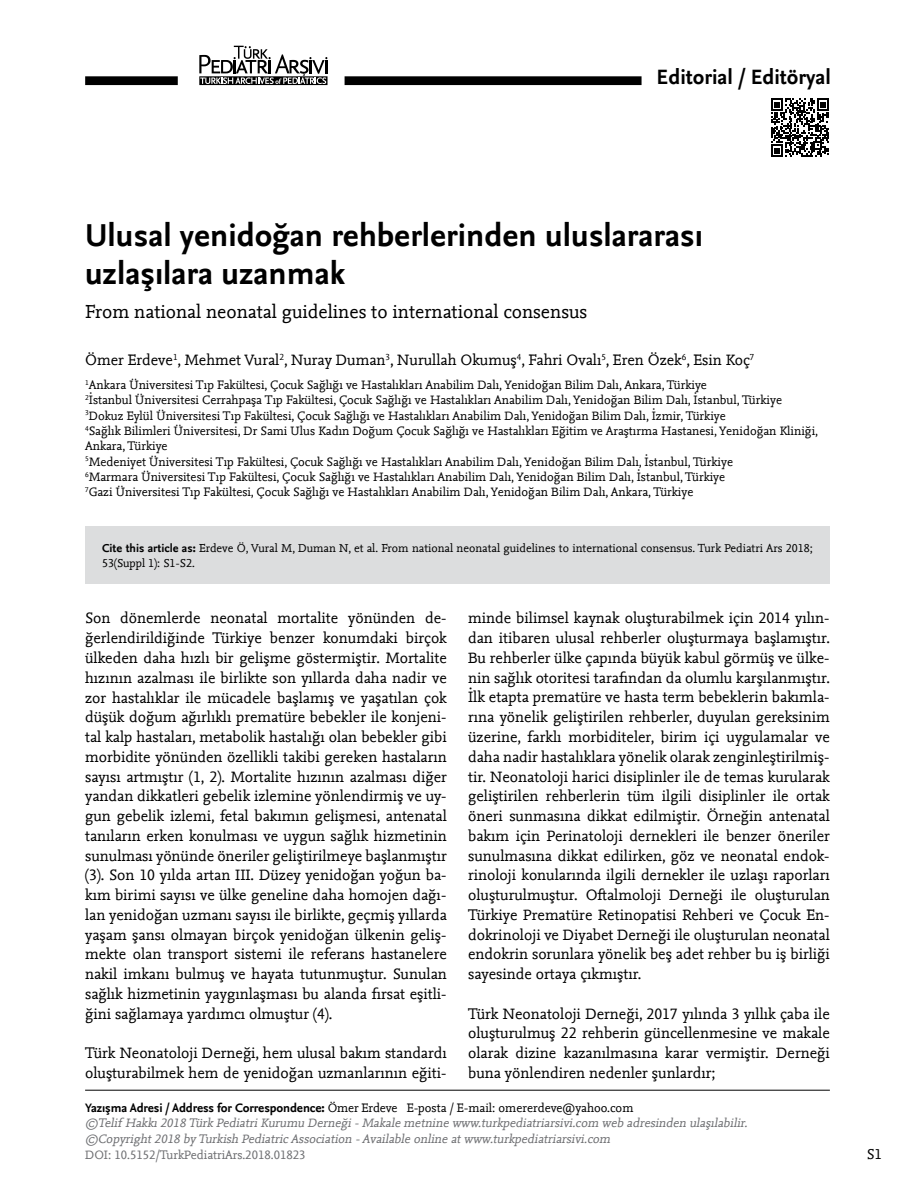
<style>
.page{position:relative;width:915px;height:1191px;background:#fff}
.page>*{position:absolute;margin:0;border:0;box-sizing:border-box;transform-origin:0 0}
.t1{font:700 33px/37.5px "Nexus Sans TF";color:#000}
.t2{font:700 21.75px "Nexus Sans TF";color:#000}
.t3{font:19.5px "Nexus Mix TF";color:#000}
.t4{font:15.75px/19.8px "Nexus Mix TF";color:#000;text-align:justify}
.t5{font:15px "Nexus Mix TF";color:#000}
.t6{font:12.75px/15.3px "Nexus Mix TF";color:#000}
.t7{font:italic 12.75px/15.6px "Nexus Mix TF";color:#6d6e71}
.t8{font:12.75px "Nexus Mix TF";color:#6d6e71}
.t9{font:12px/14.2px "Nexus Mix TF";color:#000}
.s1{font-family:"Nexus Sans TF";font-weight:700}
.s2{font-family:"Nexus Sans TF";font-weight:700;font-style:normal;color:#000}
.s3{font-style:normal;color:#000}
</style>
<div class="page">
<div style="left:85px;top:526px;width:744px;height:58px;background:#dcddde"></div>
<svg style="left:344px;top:76px;width:297px;height:9px;background:#090909"></svg>
<svg style="left:85px;top:76px;width:93px;height:9px"></svg>
<svg style="left:199px;top:46px;width:128px;height:39px"></svg>
<hr style="left:85px;top:1090px;width:744px;height:1px;background:#000">
<svg style="left:771px;top:98px;width:57px;height:59px"></svg>
<h2 class="t2" style="left:656px;top:64px;width:176px">Editorial / Editöryal</h2>
<h1 class="t1" style="left:85px;top:216px;width:619px">Ulusal yenidoğan rehberlerinden uluslararası uzlaşılara uzanmak</h1>
<p class="t3" style="left:85px;top:299px;width:503px">From national neonatal guidelines to international consensus</p>
<p class="t4" style="left:85px;top:350px;width:670px">Ömer Erdeve<sup>1</sup>, Mehmet Vural<sup>2</sup>, Nuray Duman<sup>3</sup>, Nurullah Okumuş<sup>4</sup>, Fahri Ovalı<sup>5</sup>, Eren Özek<sup>6</sup>, Esin Koç<sup>7</sup></p>
<p class="t6" style="left:85px;top:377px;width:734px"><sup>1</sup>Ankara Üniversitesi Tıp Fakültesi, Çocuk Sağlığı ve Hastalıkları Anabilim Dalı, Yenidoğan Bilim Dalı, Ankara, Türkiye<br><sup>2</sup>İstanbul Üniversitesi Cerrahpaşa Tıp Fakültesi, Çocuk Sağlığı ve Hastalıkları Anabilim Dalı, Yenidoğan Bilim Dalı, İstanbul, Türkiye <sup>3</sup>Dokuz Eylül Üniversitesi Tıp Fakültesi, Çocuk Sağlığı ve Hastalıkları Anabilim Dalı, Yenidoğan Bilim Dalı, İzmir, Türkiye<br><sup>4</sup>Sağlık Bilimleri Üniversitesi, Dr Sami Ulus Kadın Doğum Çocuk Sağlığı ve Hastalıkları Eğitim ve Araştırma Hastanesi, Yenidoğan Kliniği, Ankara, Türkiye<br><sup>5</sup>Medeniyet Üniversitesi Tıp Fakültesi, Çocuk Sağlığı ve Hastalıkları Anabilim Dalı, Yenidoğan Bilim Dalı, İstanbul, Türkiye<br><sup>6</sup>Marmara Üniversitesi Tıp Fakültesi, Çocuk Sağlığı ve Hastalıkları Anabilim Dalı, Yenidoğan Bilim Dalı, İstanbul, Türkiye<br><sup>7</sup>Gazi Üniversitesi Tıp Fakültesi, Çocuk Sağlığı ve Hastalıkları Anabilim Dalı, Yenidoğan Bilim Dalı, Ankara, Türkiye</p>
<p class="t9" style="left:102px;top:541px;width:712px"><span class="s1">Cite this article as:</span> Erdeve Ö, Vural M, Duman N, et al. From national neonatal guidelines to international consensus. Turk Pediatri Ars 2018;<br>53(Suppl 1): S1-S2.</p>
<p class="t4" style="left:85px;top:608px;width:363px">Son dönemlerde neonatal mortalite yönünden de&shy;ğerlendirildiğinde Türkiye benzer konumdaki birçok ülkeden daha hızlı bir gelişme göstermiştir. Mortalite hızının azalması ile birlikte son yıllarda daha nadir ve zor hastalıklar ile mücadele başlamış ve yaşatılan çok düşük doğum ağırlıklı prematüre bebekler ile konjeni&shy;tal kalp hastaları, metabolik hastalığı olan bebekler gibi morbidite yönünden özellikli takibi gereken hastaların sayısı artmıştır (1, 2). Mortalite hızının azalması diğer yandan dikkatleri gebelik izlemine yönlendirmiş ve uy&shy;gun gebelik izlemi, fetal bakımın gelişmesi, antenatal tanıların erken konulması ve uygun sağlık hizmetinin sunulması yönünde öneriler geliştirilmeye başlanmıştır (3). Son 10 yılda artan III. Düzey yenidoğan yoğun ba&shy;kım birimi sayısı ve ülke geneline daha homojen dağı&shy;lan yenidoğan uzmanı sayısı ile birlikte, geçmiş yıllarda yaşam şansı olmayan birçok yenidoğan ülkenin geliş&shy;mekte olan transport sistemi ile referans hastanelere nakil imkanı bulmuş ve hayata tutunmuştur. Sunulan sağlık hizmetinin yaygınlaşması bu alanda fırsat eşitli&shy;ğini sağlamaya yardımcı olmuştur (4).</p>
<p class="t4" style="left:85px;top:1043px;width:363px">Türk Neonatoloji Derneği, hem ulusal bakım standardı oluşturabilmek hem de yenidoğan uzmanlarının eğiti-</p>
<p class="t4" style="left:468px;top:608px;width:363px">minde bilimsel kaynak oluşturabilmek için 2014 yılın&shy;dan itibaren ulusal rehberler oluşturmaya başlamıştır.<br>Bu rehberler ülke çapında büyük kabul görmüş ve ülke&shy;nin sağlık otoritesi tarafından da olumlu karşılanmıştır.<br>İlk etapta prematüre ve hasta term bebeklerin bakımla&shy;rına yönelik geliştirilen rehberler, duyulan gereksinim üzerine, farklı morbiditeler, birim içi uygulamalar ve daha nadir hastalıklara yönelik olarak zenginleştirilmiş&shy;tir. Neonatoloji harici disiplinler ile de temas kurularak geliştirilen rehberlerin tüm ilgili disiplinler ile ortak öneri sunmasına dikkat edilmiştir. Örneğin antenatal bakım için Perinatoloji dernekleri ile benzer öneriler sunulmasına dikkat edilirken, göz ve neonatal endok&shy;rinoloji konularında ilgili dernekler ile uzlaşı raporları oluşturulmuştur. Oftalmoloji Derneği ile oluşturulan Türkiye Prematüre Retinopatisi Rehberi ve Çocuk En&shy;dokrinoloji ve Diyabet Derneği ile oluşturulan neonatal endokrin sorunlara yönelik beş adet rehber bu iş birliği sayesinde ortaya çıkmıştır.</p>
<p class="t4" style="left:468px;top:1003px;width:363px">Türk Neonatoloji Derneği, 2017 yılında 3 yıllık çaba ile oluşturulmuş 22 rehberin güncellenmesine ve makale olarak dizine kazanılmasına karar vermiştir. Derneği buna yönlendiren nedenler şunlardır;</p>
<p class="t7" style="left:85px;top:1099px;width:666px"><span class="s2">Yazışma Adresi / Address for Correspondence:</span> <span class="s3">Ömer Erdeve E-posta / E-mail: omererdeve@yahoo.com<br></span>©Telif Hakkı2018 Türk PediatriKurumu Derneği-Makale metnine www.turkpediatriarsivi.com web adresinden ulaşılabilir. ©Copyright2018 by Turkish Pediatric Association -Available online atwww.turkpediatriarsivi.com</p>
<p class="t8" style="left:85px;top:1146px;width:222px">DOI: 10.5152/TurkPediatriArs.2018.01823</p>
<p class="t5" style="left:866px;top:1145px;width:16px">S1</p>
</div>
